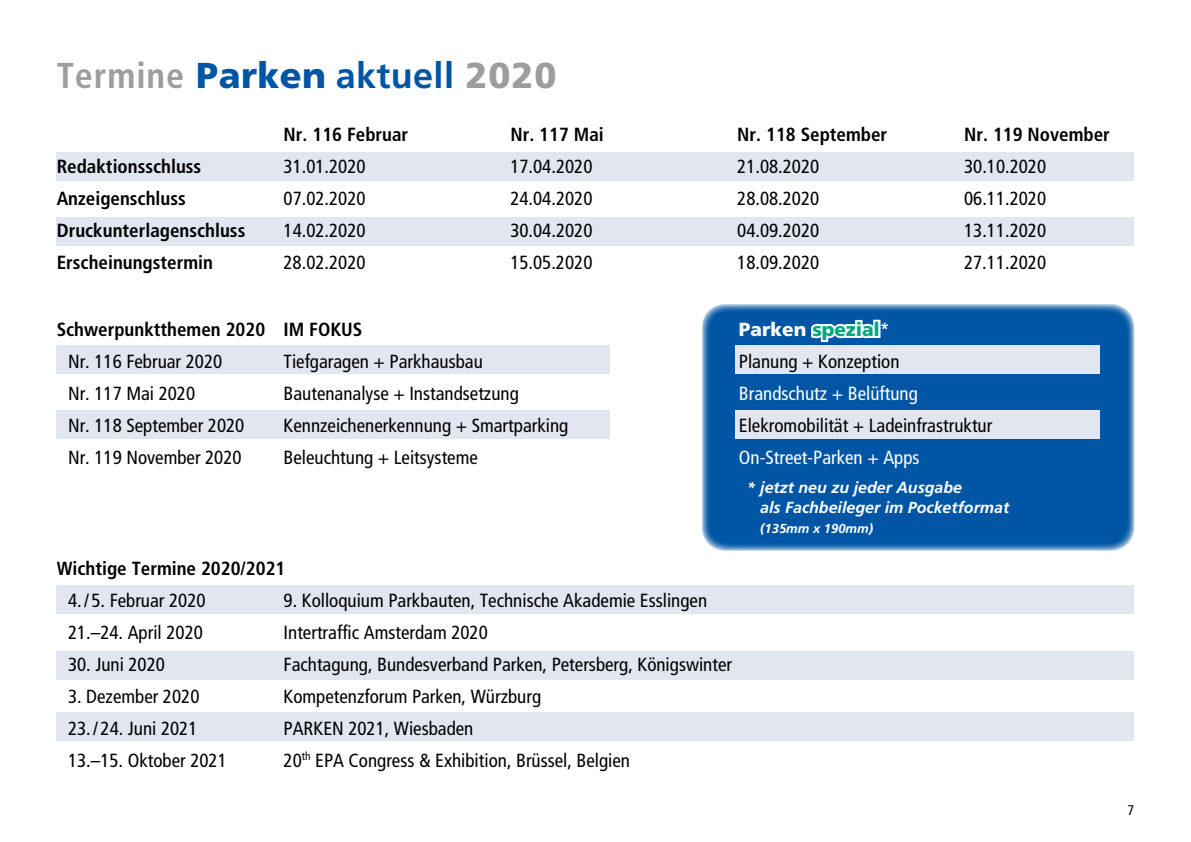
<style>
.page{position:relative;width:1191px;height:842px;background:#fff}
.page>*{position:absolute;margin:0;border:0;box-sizing:border-box;transform-origin:0 0}
.t1{font:700 condensed 36px "Frutiger";letter-spacing:.025em;color:#9d9d9c}
.t2{font:condensed 19px "Frutiger";color:#000}
.t3{font:700 condensed 19px "Frutiger";color:#000}
.t4{font:condensed 19px "Frutiger";color:#fff}
.t5{font:900 19px "Frutiger";color:#fff}
.t6{font:italic 700 16px/20px "Frutiger";color:#fff}
.t7{font:condensed 14px "Frutiger";color:#000}
.t8{font:italic 700 13px "Frutiger";color:#fff}
.s1{font-weight:900;font-stretch:normal;color:#0056a4}
.s2{font-stretch:normal;color:#0056a4}
.s3{font-weight:900;font-stretch:normal}
.s4{font-weight:700;font-stretch:condensed}
</style>
<div class="page">
<div style="left:702px;top:304px;width:432px;height:247px;background:#0056a4;border-radius:23px"></div>
<div style="left:57px;top:152px;width:1077px;height:29px;background:#e1e6f0"></div>
<div style="left:57px;top:217px;width:1077px;height:28px;background:#e1e6f0"></div>
<div style="left:57px;top:345px;width:553px;height:29px;background:#e1e6f0"></div>
<div style="left:735px;top:345px;width:365px;height:29px;background:#e1e6f0"></div>
<div style="left:57px;top:410px;width:553px;height:29px;background:#e1e6f0"></div>
<div style="left:735px;top:410px;width:365px;height:29px;background:#e1e6f0"></div>
<div style="left:57px;top:651px;width:1077px;height:29px;background:#e1e6f0"></div>
<div style="left:57px;top:712px;width:1077px;height:29px;background:#e1e6f0"></div>
<div style="left:57px;top:585px;width:1077px;height:29px;background:#e1e6f0"></div>
<h1 class="t1" style="left:57px;top:54px;width:501px">Termine <span class="s1">Parken</span> <span class="s2">aktuell</span> <span class="s3">2020</span></h1>
<p class="t3" style="left:283px;top:123px;width:126px">Nr. 116 Februar</p>
<p class="t3" style="left:510px;top:123px;width:95px">Nr. 117 Mai</p>
<p class="t3" style="left:737px;top:123px;width:152px">Nr. 118 September</p>
<p class="t3" style="left:964px;top:123px;width:147px">Nr. 119 November</p>
<p class="t3" style="left:57px;top:155px;width:146px">Redaktionsschluss</p>
<p class="t2" style="left:283px;top:155px;width:84px">31.01.2020</p>
<p class="t2" style="left:510px;top:155px;width:84px">17.04.2020</p>
<p class="t2" style="left:737px;top:155px;width:84px">21.08.2020</p>
<p class="t2" style="left:964px;top:155px;width:84px">30.10.2020</p>
<p class="t3" style="left:57px;top:187px;width:131px">Anzeigenschluss</p>
<p class="t2" style="left:283px;top:187px;width:84px">07.02.2020</p>
<p class="t2" style="left:510px;top:187px;width:84px">24.04.2020</p>
<p class="t2" style="left:737px;top:187px;width:84px">28.08.2020</p>
<p class="t2" style="left:964px;top:187px;width:84px">06.11.2020</p>
<p class="t3" style="left:57px;top:219px;width:190px">Druckunterlagenschluss</p>
<p class="t2" style="left:283px;top:219px;width:84px">14.02.2020</p>
<p class="t2" style="left:510px;top:219px;width:84px">30.04.2020</p>
<p class="t2" style="left:737px;top:219px;width:84px">04.09.2020</p>
<p class="t2" style="left:964px;top:219px;width:84px">13.11.2020</p>
<p class="t3" style="left:57px;top:251px;width:158px">Erscheinungstermin</p>
<p class="t2" style="left:283px;top:251px;width:84px">28.02.2020</p>
<p class="t2" style="left:510px;top:251px;width:84px">15.05.2020</p>
<p class="t2" style="left:737px;top:251px;width:84px">18.09.2020</p>
<p class="t2" style="left:964px;top:251px;width:84px">27.11.2020</p>
<p class="t3" style="left:57px;top:318px;width:307px">Schwerpunktthemen 2020 IM FOKUS</p>
<p class="t5" style="left:739px;top:318px;width:152px">Parken spezial<span class="s4">*</span></p>
<p class="t2" style="left:68px;top:350px;width:156px">Nr. 116 Februar 2020</p>
<p class="t2" style="left:283px;top:350px;width:201px">Tiefgaragen + Parkhausbau</p>
<p class="t2" style="left:739px;top:350px;width:162px">Planung + Konzeption</p>
<p class="t2" style="left:68px;top:382px;width:129px">Nr. 117 Mai 2020</p>
<p class="t2" style="left:283px;top:382px;width:237px">Bautenanalyse + Instandsetzung</p>
<p class="t4" style="left:739px;top:382px;width:180px">Brandschutz + Belüftung</p>
<p class="t2" style="left:68px;top:414px;width:178px">Nr. 118 September 2020</p>
<p class="t2" style="left:283px;top:414px;width:286px">Kennzeichenerkennung + Smartparking</p>
<p class="t2" style="left:739px;top:414px;width:255px">Elekromobilität + Ladeinfrastruktur</p>
<p class="t2" style="left:68px;top:446px;width:175px">Nr. 119 November 2020</p>
<p class="t2" style="left:283px;top:446px;width:196px">Beleuchtung + Leitsysteme</p>
<p class="t4" style="left:739px;top:446px;width:182px">On-Street-Parken + Apps</p>
<p class="t3" style="left:57px;top:557px;width:230px">Wichtige Termine 2020/2021</p>
<p class="t2" style="left:68px;top:589px;width:139px">4./ 5. Februar 2020</p>
<p class="t2" style="left:283px;top:589px;width:425px">9. Kolloquium Parkbauten, Technische Akademie Esslingen</p>
<p class="t2" style="left:68px;top:621px;width:136px">21.–24. April 2020</p>
<p class="t2" style="left:283px;top:621px;width:206px">Intertraffic Amsterdam 2020</p>
<p class="t2" style="left:68px;top:653px;width:98px">30. Juni 2020</p>
<p class="t2" style="left:283px;top:653px;width:450px">Fachtagung, Bundesverband Parken, Petersberg, Königswinter</p>
<p class="t2" style="left:68px;top:685px;width:133px">3. Dezember 2020</p>
<p class="t2" style="left:283px;top:685px;width:259px">Kompetenzforum Parken, Würzburg</p>
<p class="t2" style="left:68px;top:717px;width:131px">23./ 24. Juni 2021</p>
<p class="t2" style="left:283px;top:717px;width:191px">PARKEN 2021, Wiesbaden</p>
<p class="t2" style="left:68px;top:749px;width:160px">13.–15. Oktober 2021</p>
<p class="t2" style="left:283px;top:749px;width:348px">20<sup>th</sup> EPA Congress &amp; Exhibition, Brüssel, Belgien</p>
<p class="t6" style="left:760px;top:477px;width:250px;text-indent:-13px">* jetzt neu zu jeder Ausgabe<br>als Fachbeileger im Pocketformat</p>
<p class="t8" style="left:760px;top:520px;width:114px">(135mm x 190mm)</p>
<p class="t7" style="left:1127px;top:802px;width:8px">7</p>
</div>
